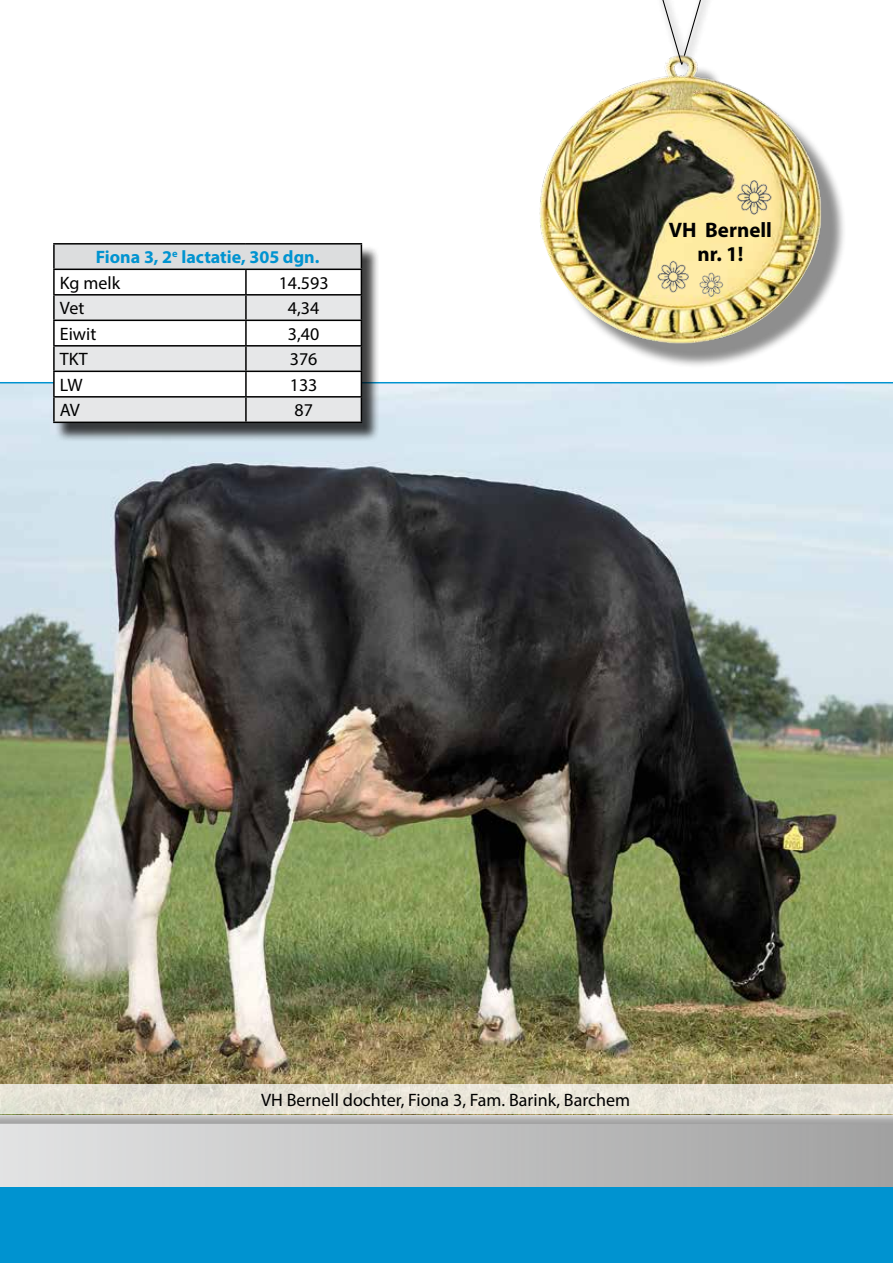
<style>
.page{position:relative;width:893px;height:1263px;background:#fff}
.page>*{position:absolute;margin:0;border:0;box-sizing:border-box;transform-origin:0 0}
.t1{font:700 21px/24px "Myriad Pro";color:#000;text-align:center}
.t2{font:18px "Myriad Pro";color:#000}
.t3{font:700 18px/25.5px "Myriad Pro";color:#0093d0}
.s1{font-weight:400;color:#000}
</style>
<div class="page">
<div style="left:0;top:1108px;width:893px;height:105px;background:#000;opacity:.5"></div>
<div style="left:0;top:1124px;width:893px;height:88px;background:linear-gradient(to right,#e2e3e4,#a1a1a1)"></div>
<img style="left:0;top:384px;width:893px;height:700px">
<div style="left:0;top:1187px;width:893px;height:76px;background:#0093d0"></div>
<hr style="left:0;top:382px;width:893px;height:1px;background:#0093d0">
<div style="left:0;top:1084px;width:893px;height:30px;background:#e7e3d7"></div>
<div style="left:55px;top:246px;width:325px;height:196px;background:#000;opacity:.75"></div>
<hr style="left:53px;top:243px;width:193px;height:2px;background:#000">
<hr style="left:53px;top:245px;width:2px;height:24px;background:#000">
<hr style="left:246px;top:243px;width:116px;height:2px;background:#000">
<hr style="left:53px;top:269px;width:193px;height:1px;background:#000">
<hr style="left:53px;top:270px;width:2px;height:24px;background:#000">
<hr style="left:53px;top:294px;width:193px;height:2px;background:#000">
<hr style="left:53px;top:296px;width:2px;height:24px;background:#000">
<hr style="left:53px;top:320px;width:193px;height:1px;background:#000">
<hr style="left:53px;top:321px;width:2px;height:24px;background:#000">
<hr style="left:53px;top:345px;width:193px;height:2px;background:#000">
<hr style="left:53px;top:347px;width:2px;height:24px;background:#000">
<hr style="left:53px;top:371px;width:193px;height:1px;background:#000">
<hr style="left:53px;top:372px;width:2px;height:24px;background:#000">
<hr style="left:53px;top:396px;width:193px;height:2px;background:#000">
<hr style="left:53px;top:398px;width:2px;height:24px;background:#000">
<svg style="left:54px;top:245px;width:308px;height:177px"></svg>
<hr style="left:53px;top:422px;width:193px;height:1px;background:#000">
<hr style="left:246px;top:422px;width:116px;height:1px;background:#000">
<div style="left:550px;top:65px;width:297px;height:304px;background:#000;opacity:.45"></div>
<img style="left:539px;top:65px;width:286px;height:279px">
<div style="left:637px;top:0;width:56px;height:75px;background:#000;opacity:.75"></div>
<svg style="left:640px;top:0;width:83px;height:66px"></svg>
<img style="left:726px;top:180px;width:47px;height:44px">
<img style="left:691px;top:265px;width:37px;height:35px">
<img style="left:652px;top:252px;width:47px;height:44px">
<p class="t3" style="left:60px;top:244px;width:261px;text-indent:36px">Fiona 3, 2<sup>e</sup> lactatie, 305 dgn.<br><span class="s1">Kg melk</span></p>
<p class="t2" style="left:279px;top:272px;width:51px">14.593</p>
<p class="t2" style="left:60px;top:297px;width:26px">Vet</p>
<p class="t2" style="left:288px;top:297px;width:33px">4,34</p>
<p class="t2" style="left:60px;top:323px;width:38px">Eiwit</p>
<p class="t2" style="left:288px;top:323px;width:33px">3,40</p>
<p class="t2" style="left:60px;top:348px;width:30px">TKT</p>
<p class="t2" style="left:290px;top:348px;width:29px">376</p>
<p class="t2" style="left:60px;top:374px;width:24px">LW</p>
<p class="t2" style="left:290px;top:374px;width:29px">133</p>
<p class="t2" style="left:60px;top:399px;width:22px">AV</p>
<p class="t2" style="left:294px;top:399px;width:20px">87</p>
<p class="t1" style="left:669px;top:217px;width:105px">VH Bernell nr. 1!</p>
<p class="t2" style="left:261px;top:1089px;width:370px">VH Bernell dochter, Fiona 3, Fam. Barink, Barchem</p>
</div>
